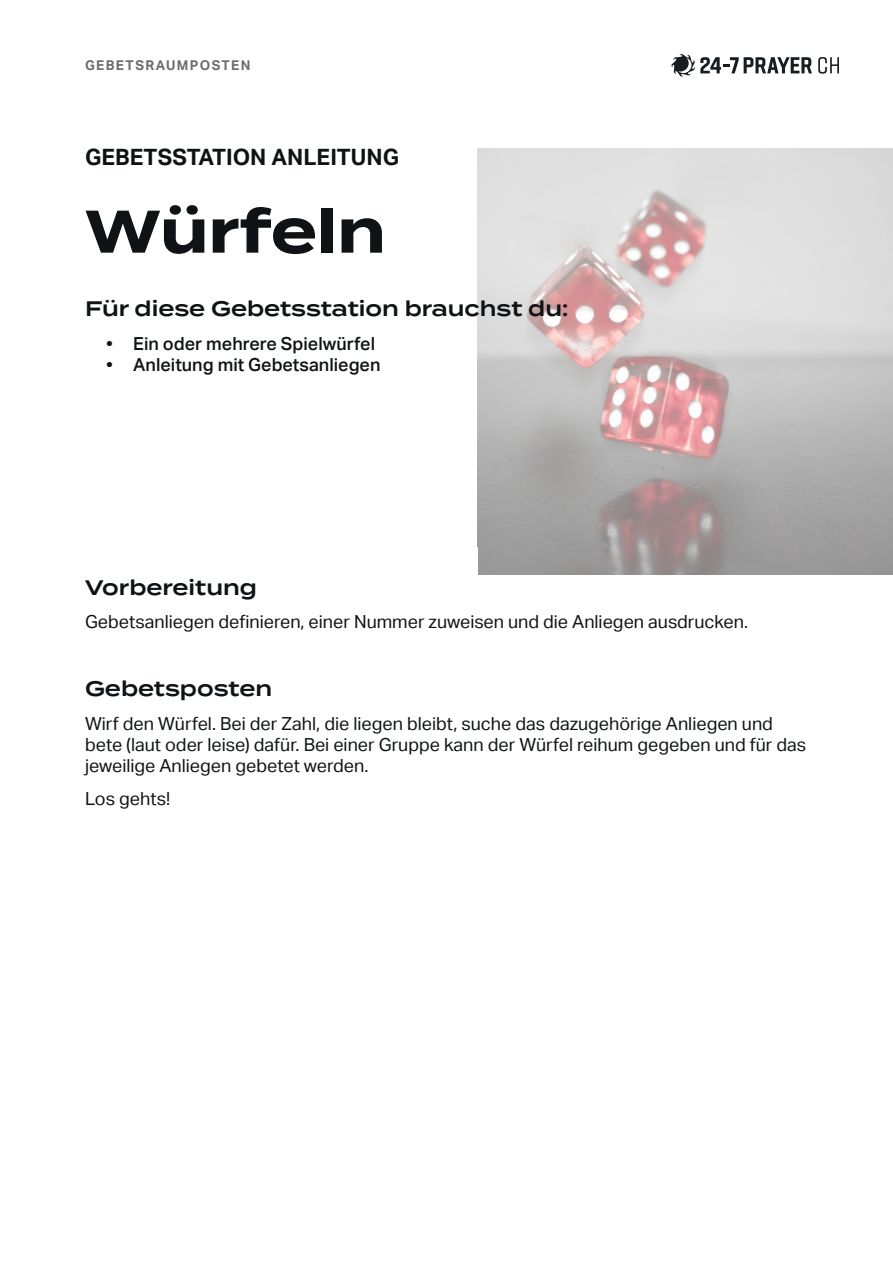
<style>
.page{position:relative;width:893px;height:1263px;background:#fff}
.page>*{position:absolute;margin:0;border:0;box-sizing:border-box;transform-origin:0 0}
.t1{font:700 60px "Termina";color:#101315}
.t2{font:700 22.5px "Aktiv Grotesk";color:#101315}
.t3{font:600 21px "Termina";color:#101315}
.t4{font:18px/21px "Aktiv Grotesk";color:#101315}
.t5{font:500 18px "Aktiv Grotesk";color:#101315}
.t6{font:700 13.5px "Aktiv Grotesk";letter-spacing:.1em;color:#6c6d70}
</style>
<div class="page">
<img style="left:478px;top:149px;width:415px;height:425px">
<svg style="left:671px;top:54px;width:141px;height:23px"></svg>
<svg style="left:818px;top:57px;width:21px;height:17px"></svg>
<p class="t6" style="left:85px;top:58px;width:167px">GEBETSRAUMPOSTEN</p>
<p class="t2" style="left:85px;top:144px;width:315px">GEBETSSTATION ANLEITUNG</p>
<p class="t1" style="left:85px;top:187px;width:302px">Würfeln</p>
<p class="t3" style="left:85px;top:293px;width:485px">Für diese Gebetsstation brauchst du:</p>
<p class="t5" style="left:106px;top:333px;width:270px">• Ein oder mehrere Spielwürfel</p>
<p class="t5" style="left:106px;top:354px;width:276px">• Anleitung mit Gebetsanliegen</p>
<p class="t3" style="left:85px;top:572px;width:173px">Vorbereitung</p>
<p class="t4" style="left:85px;top:611px;width:665px">Gebetsanliegen definieren, einer Nummer zuweisen und die Anliegen ausdrucken.</p>
<p class="t3" style="left:85px;top:673px;width:189px">Gebetsposten</p>
<p class="t4" style="left:85px;top:713px;width:723px">Wirf den Würfel. Bei der Zahl, die liegen bleibt, suche das dazugehörige Anliegen und bete (laut oder leise) dafür. Bei einer Gruppe kann der Würfel reihum gegeben und für das jeweilige Anliegen gebetet werden.</p>
<p class="t4" style="left:85px;top:789px;width:87px">Los gehts!</p>
</div>
